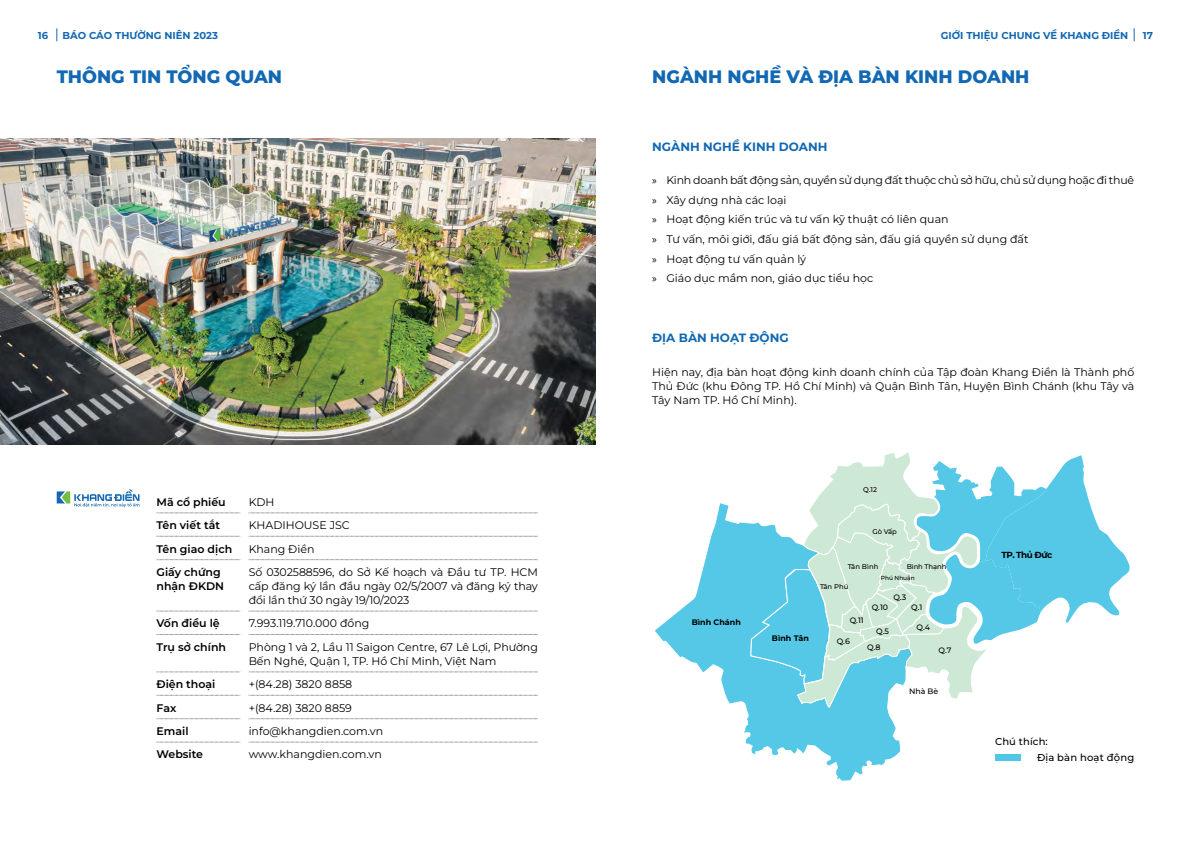
<style>
.page{position:relative;width:1191px;height:842px;background:#fff}
.page>*{position:absolute;margin:0;border:0;box-sizing:border-box;transform-origin:0 0}
.t1{font:800 18px "Montserrat";color:#1268b3}
.t2{font:700 12px "Montserrat";color:#1268b3}
.t3{font:11px/14px "Montserrat";color:#000;text-align:justify}
.t4{font:600 11px/14px "Montserrat";color:#000}
.t5{font:700 10px "Montserrat";color:#1268b3}
.t6{font:500 10px/16px "Montserrat";letter-spacing:.015em;color:#010101}
.t7{font:700 8.8px "Montserrat";letter-spacing:-.055em;color:#010101}
.t8{font:700 8px "Montserrat";color:#010101}
.t9{font:500 7.8px/15.8px "Montserrat";color:#010101}
.t10{font:500 6.8px "Montserrat";letter-spacing:-.005em;color:#010101}
.t11{font:500 5.9px "Montserrat";color:#010101}
.s1{font-family:"Myriad Pro"}
</style>
<div class="page">
<svg style="left:156px;top:513px;width:84px;height:1px"></svg>
<svg style="left:249px;top:513px;width:289px;height:1px"></svg>
<svg style="left:156px;top:536px;width:85px;height:1px"></svg>
<svg style="left:249px;top:536px;width:289px;height:1px"></svg>
<svg style="left:156px;top:559px;width:85px;height:1px"></svg>
<svg style="left:249px;top:559px;width:289px;height:1px"></svg>
<svg style="left:156px;top:611px;width:85px;height:1px"></svg>
<svg style="left:249px;top:611px;width:289px;height:1px"></svg>
<svg style="left:156px;top:634px;width:85px;height:1px"></svg>
<svg style="left:249px;top:634px;width:289px;height:1px"></svg>
<svg style="left:156px;top:672px;width:84px;height:1px"></svg>
<svg style="left:249px;top:672px;width:289px;height:1px"></svg>
<svg style="left:156px;top:695px;width:85px;height:1px"></svg>
<svg style="left:249px;top:695px;width:289px;height:1px"></svg>
<svg style="left:156px;top:718px;width:85px;height:1px"></svg>
<svg style="left:249px;top:718px;width:289px;height:1px"></svg>
<svg style="left:156px;top:742px;width:85px;height:1px"></svg>
<svg style="left:249px;top:742px;width:289px;height:1px"></svg>
<svg style="left:57px;top:489px;width:82px;height:18px"></svg>
<svg style="left:655px;top:503px;width:246px;height:278px"></svg>
<svg style="left:750px;top:452px;width:379px;height:259px"></svg>
<div style="left:995px;top:755px;width:25px;height:6px;background:#52c6e5"></div>
<img style="left:0;top:139px;width:595px;height:305px">
<svg style="left:56px;top:28px;width:1px;height:13px"></svg>
<svg style="left:1133px;top:28px;width:1px;height:13px"></svg>
<p class="t5" style="left:38px;top:28px;width:12px">16</p>
<p class="t5" style="left:63px;top:28px;width:157px">BÁO CÁO THƯỜNG NIÊN 2023</p>
<p class="t5" style="left:940px;top:28px;width:189px">GIỚI THIỆU CHUNG VỀ KHANG ĐIỀN</p>
<p class="t5" style="left:1142px;top:28px;width:12px">17</p>
<h1 class="t1" style="left:57px;top:64px;width:227px">THÔNG TIN TỔNG QUAN</h1>
<h1 class="t1" style="left:652px;top:64px;width:379px">NGÀNH NGHỀ VÀ ĐỊA BÀN KINH DOANH</h1>
<p class="t2" style="left:652px;top:138px;width:177px">NGÀNH NGHỀ KINH DOANH</p>
<p class="t3" style="left:652px;top:170px;width:483px;line-height:19.7px;text-align:left"><span class="s1">»</span> Kinh doanh bất động sản, quyền sử dụng đất thuộc chủ sở hữu, chủ sử dụng hoặc đi thuê <span class="s1">»</span> Xây dựng nhà các loại<br><span class="s1">»</span> Hoạt động kiến trúc và tư vấn kỹ thuật có liên quan<br><span class="s1">»</span> Tư vấn, môi giới, đấu giá bất động sản, đấu giá quyền sử dụng đất<br><span class="s1">»</span> Hoạt động tư vấn quản lý<br><span class="s1">»</span> Giáo dục mầm non, giáo dục tiểu học</p>
<p class="t2" style="left:652px;top:330px;width:138px">ĐỊA BÀN HOẠT ĐỘNG</p>
<p class="t3" style="left:652px;top:364px;width:483px">Hiện nay, địa bàn hoạt động kinh doanh chính của Tập đoàn Khang Điền là Thành phố Thủ Đức (khu Đông TP. Hồ Chí Minh) và Quận Bình Tân, Huyện Bình Chánh (khu Tây và Tây Nam TP. Hồ Chí Minh).</p>
<p class="t4" style="left:156px;top:495px;width:71px">Mã cổ phiếu</p>
<p class="t3" style="left:249px;top:495px;width:27px">KDH</p>
<p class="t4" style="left:156px;top:518px;width:65px">Tên viết tắt</p>
<p class="t3" style="left:249px;top:518px;width:103px">KHADIHOUSE JSC</p>
<p class="t4" style="left:156px;top:541px;width:77px">Tên giao dịch</p>
<p class="t3" style="left:249px;top:541px;width:67px">Khang Điền</p>
<p class="t4" style="left:156px;top:565px;width:69px">Giấy chứng nhận ĐKDN</p>
<p class="t3" style="left:249px;top:565px;width:291px">Số 0302588596, do Sở Kế hoạch và Đầu tư TP. HCM cấp đăng ký lần đầu ngày 02/5/2007 và đăng ký thay đổi lần thứ 30 ngày 19/10/2023</p>
<p class="t4" style="left:156px;top:616px;width:65px">Vốn điều lệ</p>
<p class="t3" style="left:249px;top:616px;width:122px">7.993.119.710.000 đồng</p>
<p class="t4" style="left:156px;top:640px;width:71px">Trụ sở chính</p>
<p class="t3" style="left:249px;top:640px;width:291px">Phòng 1 và 2, Lầu 11 Saigon Centre, 67 Lê Lợi, Phường<br>Bến Nghé, Quận 1, TP. Hồ Chí Minh, Việt Nam</p>
<p class="t4" style="left:156px;top:677px;width:60px">Điện thoại</p>
<p class="t3" style="left:249px;top:677px;width:105px">+(84.28) 3820 8858</p>
<p class="t4" style="left:156px;top:700px;width:21px">Fax</p>
<p class="t3" style="left:249px;top:700px;width:105px">+(84.28) 3820 8859</p>
<p class="t4" style="left:156px;top:724px;width:33px">Email</p>
<p class="t3" style="left:249px;top:724px;width:136px">info@khangdien.com.vn</p>
<p class="t4" style="left:156px;top:747px;width:48px">Website</p>
<p class="t3" style="left:249px;top:747px;width:135px">www.khangdien.com.vn</p>
<p class="t8" style="left:692px;top:617px;width:51px">Bình Chánh</p>
<p class="t10" style="left:863px;top:485px;width:15px">Q.12</p>
<p class="t8" style="left:772px;top:633px;width:39px">Bình Tân</p>
<p class="t10" style="left:872px;top:527px;width:26px">Gò Vấp</p>
<p class="t10" style="left:906px;top:562px;width:41px">Bình Thạnh</p>
<p class="t9" style="left:911px;top:599px;width:13px">Q.1</p>
<p class="t10" style="left:848px;top:562px;width:32px">Tân Bình</p>
<p class="t11" style="left:880px;top:574px;width:36px">Phú Nhuận</p>
<p class="t10" style="left:820px;top:582px;width:30px">Tân Phú</p>
<p class="t9" style="left:893px;top:589px;width:14px">Q.3</p>
<p class="t9" style="left:871px;top:599px;width:18px">Q.10</p>
<p class="t9" style="left:849px;top:612px;width:16px">Q.11</p>
<p class="t9" style="left:836px;top:634px;width:15px">Q.6</p>
<p class="t9" style="left:867px;top:623px;width:24px;text-indent:9px">Q.5<br>Q.8</p>
<p class="t9" style="left:916px;top:619px;width:15px">Q.4</p>
<p class="t9" style="left:938px;top:642px;width:15px">Q.7</p>
<p class="t9" style="left:909px;top:683px;width:31px">Nhà Bè</p>
<p class="t7" style="left:1001px;top:549px;width:52px">TP. Thủ Đức</p>
<p class="t6" style="left:1037px;top:733px;width:99px;text-indent:-42px">Chú thích:<br>Địa bàn hoạt động</p>
</div>
